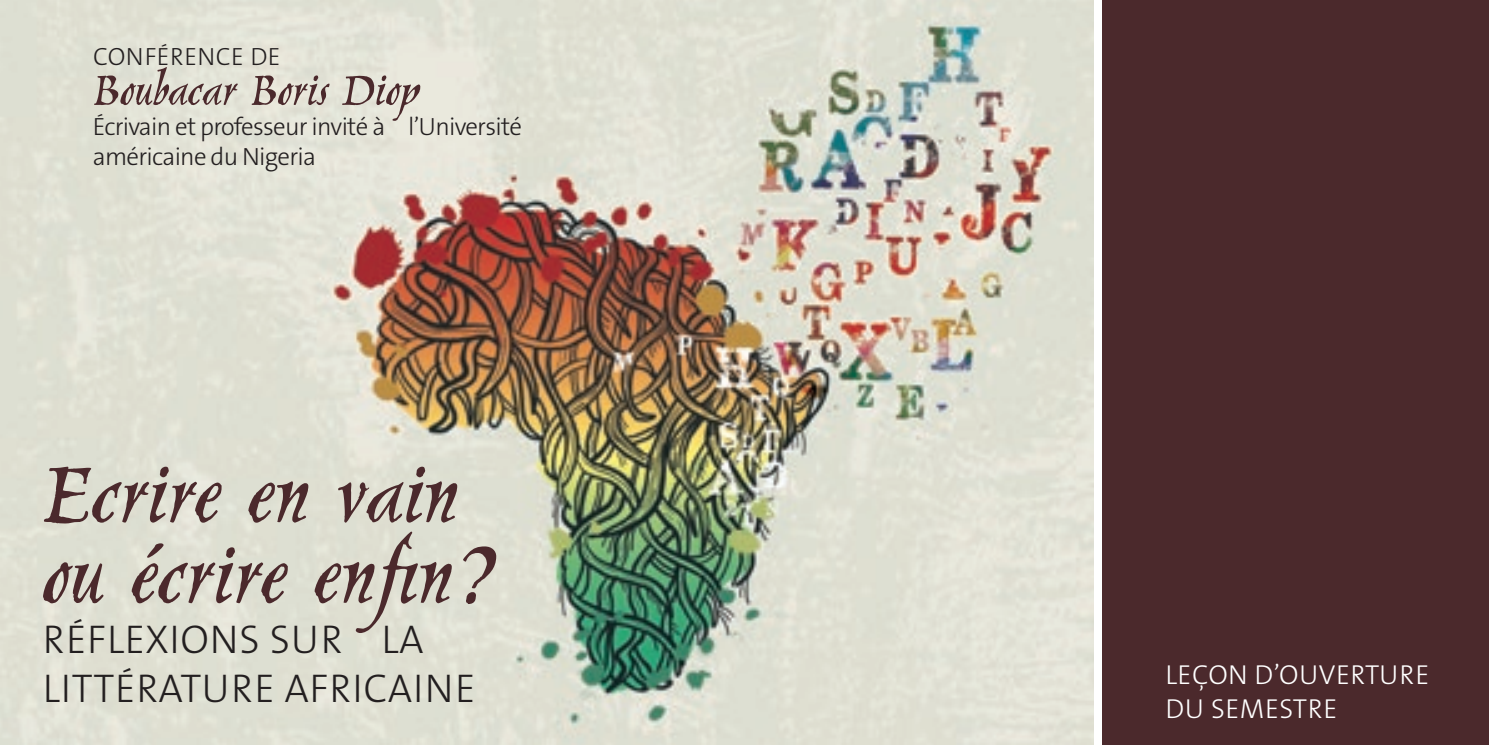
<style>
.page{position:relative;width:1489px;height:745px;background:#fff}
.page>*{position:absolute;margin:0;border:0;box-sizing:border-box;transform-origin:0 0}
.t1{font:99.25px/80.5px "Pelican";color:#4b292c}
.t2{font:52.5px "Pelican";color:#4b292c}
.t3{font:300 40.25px/48.2px "The Sans Os F";letter-spacing:.02em;color:#231f20}
.t4{font:300 27.5px/34.2px "The Sans Os F";letter-spacing:.02em;color:#fff}
.t5{font:300 25px/30px "The Sans Os F";letter-spacing:-.03em;color:#231f20}
.t6{font:300 25px "The Sans Os F";letter-spacing:.02em;color:#231f20}
</style>
<div class="page">
<img style="left:0;top:0;width:1093px;height:744px">
<div style="left:1102px;top:0;width:386px;height:744px;background:#4b292c"></div>
<p class="t6" style="left:93px;top:40px;width:189px">CONFÉRENCE DE</p>
<h2 class="t2" style="left:93px;top:65px;width:328px">Boubacar Boris Diop</h2>
<p class="t5" style="left:93px;top:111px;width:431px">Écrivain et professeur invité à l’Université américaine du Nigeria</p>
<h1 class="t1" style="left:43px;top:461px;width:458px">Ecrire en vain ou écrire enfin?</h1>
<h3 class="t3" style="left:43px;top:615px;width:434px">RÉFLEXIONS SUR LA<br>LITTÉRATURE AFRICAINE</h3>
<p class="t4" style="left:1165px;top:657px;width:265px">LEÇON D’OUVERTURE<br>DU SEMESTRE</p>
</div>
